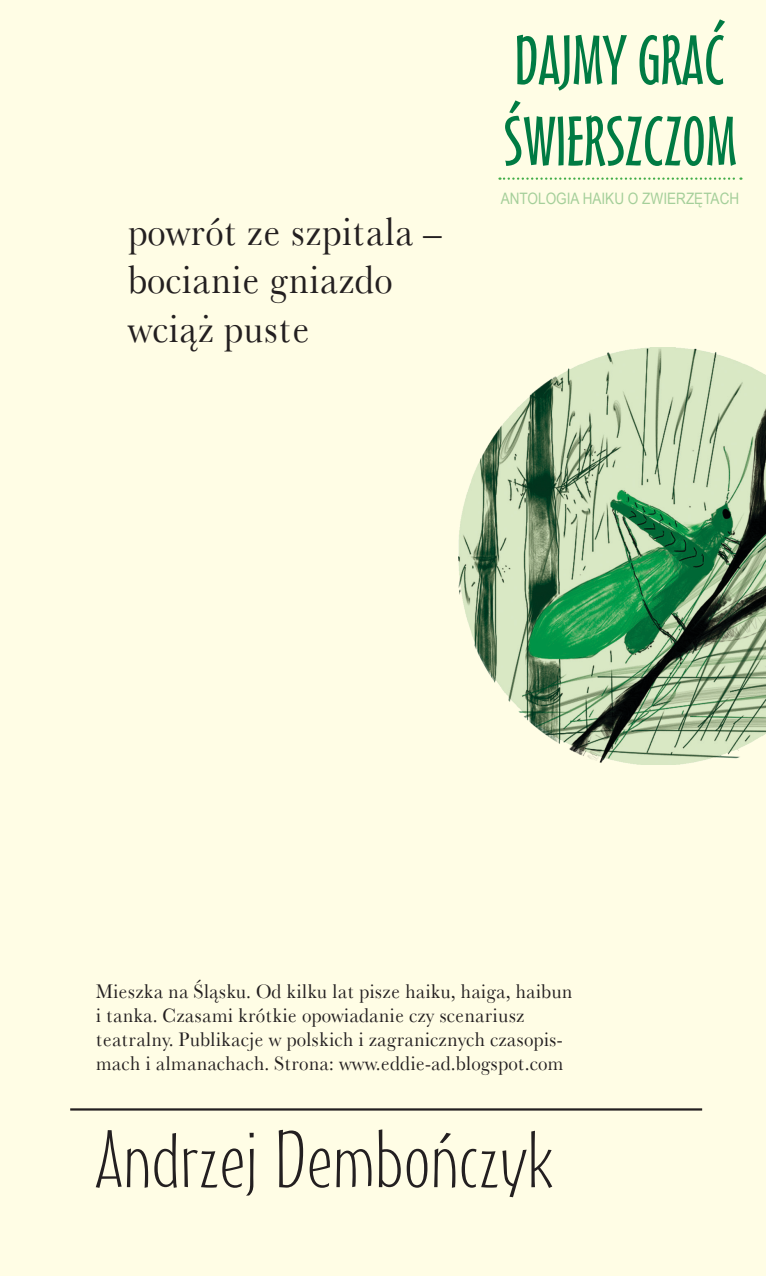
<style>
.page{position:relative;width:766px;height:1276px;background:#fff}
.page>*{position:absolute;margin:0;border:0;box-sizing:border-box;transform-origin:0 0}
.AUTOR{font:78.75px "Mister Earl X Lt EU";color:#231f20;scale:1.25 1}
.t1{font:67.5px "Mister Earl Lt EU";color:#007b43}
.TEKST_WIERSZA{font:40.5px "Baskervlle 2 EU";color:#231f20;scale:.92 1}
.OPIS{font:20.25px/24.3px "Baskervlle 2 EU";color:#231f20;scale:.95 1}
.t2{font:15.75px "Arial Narrow";color:#a5cf9a;scale:1.05 1}
</style>
<div class="page">
<div style="left:0;top:0;width:765px;height:1276px;background:#fffde5"></div>
<img style="left:459px;top:347px;width:306px;height:417px">
<svg style="left:499px;top:177px;width:242px;height:3px"></svg>
<hr style="left:70px;top:1108px;width:632px;height:2px;background:#231f20">
<p class="TEKST_WIERSZA" style="left:128px;top:206px;width:343px">powrót ze szpitala –</p>
<p class="TEKST_WIERSZA" style="left:128px;top:255px;width:290px">bocianie gniazdo</p>
<p class="TEKST_WIERSZA" style="left:128px;top:303px;width:200px">wciąż puste</p>
<p class="t1" style="left:514px;top:19px;width:213px">DAJMY GRAĆ</p>
<p class="t1" style="left:503px;top:100px;width:235px">ŚWIERSZCZOM</p>
<p class="t2" style="left:500px;top:186px;width:229px">ANTOLOGIA HAIKU O ZWIERZĘTACH</p>
<p class="OPIS" style="left:96px;top:978px;width:503px">Mieszka na Śląsku. Od kilku lat pisze haiku, haiga, haibun i tanka. Czasami krótkie opowiadanie czy scenariusz teatralny. Publikacje w polskich i zagranicznych czasopis&shy;mach i almanachach. Strona: www.eddie-ad.blogspot.com</p>
<p class="AUTOR" style="left:96px;top:1113px;width:367px">Andrzej Dembończyk</p>
</div>
